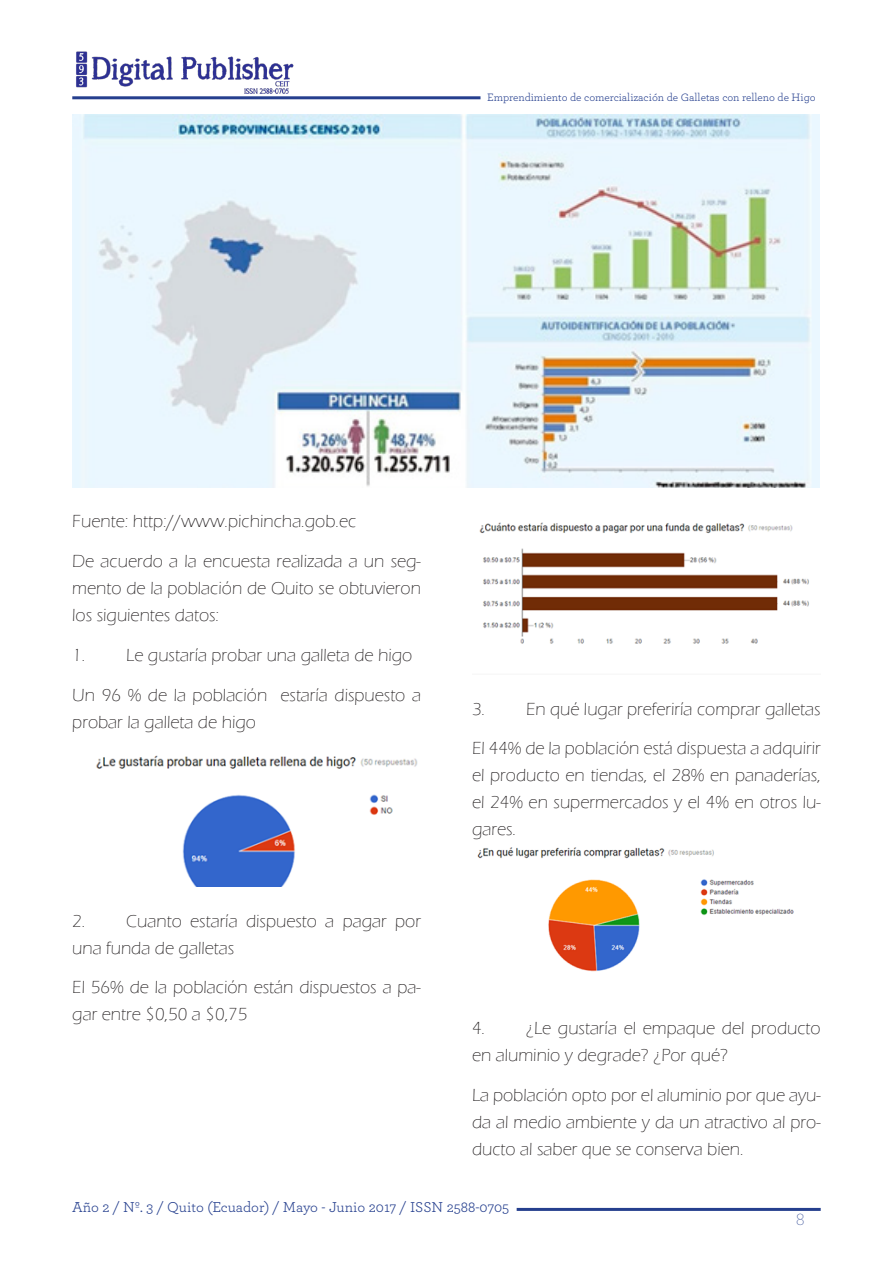
<style>
.page{position:relative;width:893px;height:1263px;background:#fff}
.page>*{position:absolute;margin:0;border:0;box-sizing:border-box;transform-origin:0 0}
.t1{font:300 18px/27px "Eras ITC";color:#231f20}
.t2{font:200 18px "Archer";color:#253f8e}
.t3{font:15px "Archer";color:#253f8e}
.t4{font:11.25px "Archer";color:#253f8e}
</style>
<div class="page">
<hr style="left:72px;top:96px;width:408px;height:3px;background:#253f8e">
<img style="left:76px;top:51px;width:218px;height:43px">
<hr style="left:517px;top:1208px;width:304px;height:3px;background:#253f8e">
<img style="left:72px;top:115px;width:747px;height:373px">
<img style="left:96px;top:755px;width:322px;height:132px">
<img style="left:479px;top:522px;width:331px;height:122px">
<img style="left:477px;top:847px;width:317px;height:125px">
<p class="t4" style="left:487px;top:89px;width:330px">Emprendimiento de comercialización de Galletas con relleno de Higo</p>
<p class="t1" style="left:72px;top:508px;width:286px">Fuente: http://www.pichincha.gob.ec</p>
<p class="t1" style="left:72px;top:548px;width:350px;text-align:justify">De acuerdo a la encuesta realizada a un seg&shy;mento de la población de Quito se obtuvieron los siguientes datos:</p>
<p class="t1" style="left:72px;top:642px;width:342px">1. Le gustaría probar una galleta de higo</p>
<p class="t1" style="left:72px;top:681px;width:350px">Un 96 % de la población estaría dispuesto a probar la galleta de higo</p>
<p class="t1" style="left:72px;top:907px;width:350px">2. Cuanto estaría dispuesto a pagar por una funda de galletas</p>
<p class="t1" style="left:72px;top:974px;width:350px">El 56% de la población están dispuestos a pa&shy;gar entre $0,50 a $0,75</p>
<p class="t1" style="left:472px;top:695px;width:350px">3. En qué lugar preferiría comprar galletas</p>
<p class="t1" style="left:472px;top:735px;width:350px;text-align:justify">El 44% de la población está dispuesta a adquirir el producto en tiendas, el 28% en panaderías, el 24% en supermercados y el 4% en otros lu&shy;gares.</p>
<p class="t1" style="left:472px;top:1015px;width:350px">4. ¿Le gustaría el empaque del producto en aluminio y degrade? ¿Por qué?</p>
<p class="t1" style="left:472px;top:1082px;width:350px;text-align:justify">La población opto por el aluminio por que ayu&shy;da al medio ambiente y da un atractivo al pro&shy;ducto al saber que se conserva bien.</p>
<p class="t3" style="left:72px;top:1196px;width:438px">Año 2 / Nº. 3 / Quito (Ecuador) / Mayo - Junio 2017 / ISSN 2588-0705</p>
<p class="t2" style="left:796px;top:1208px;width:10px">8</p>
</div>
